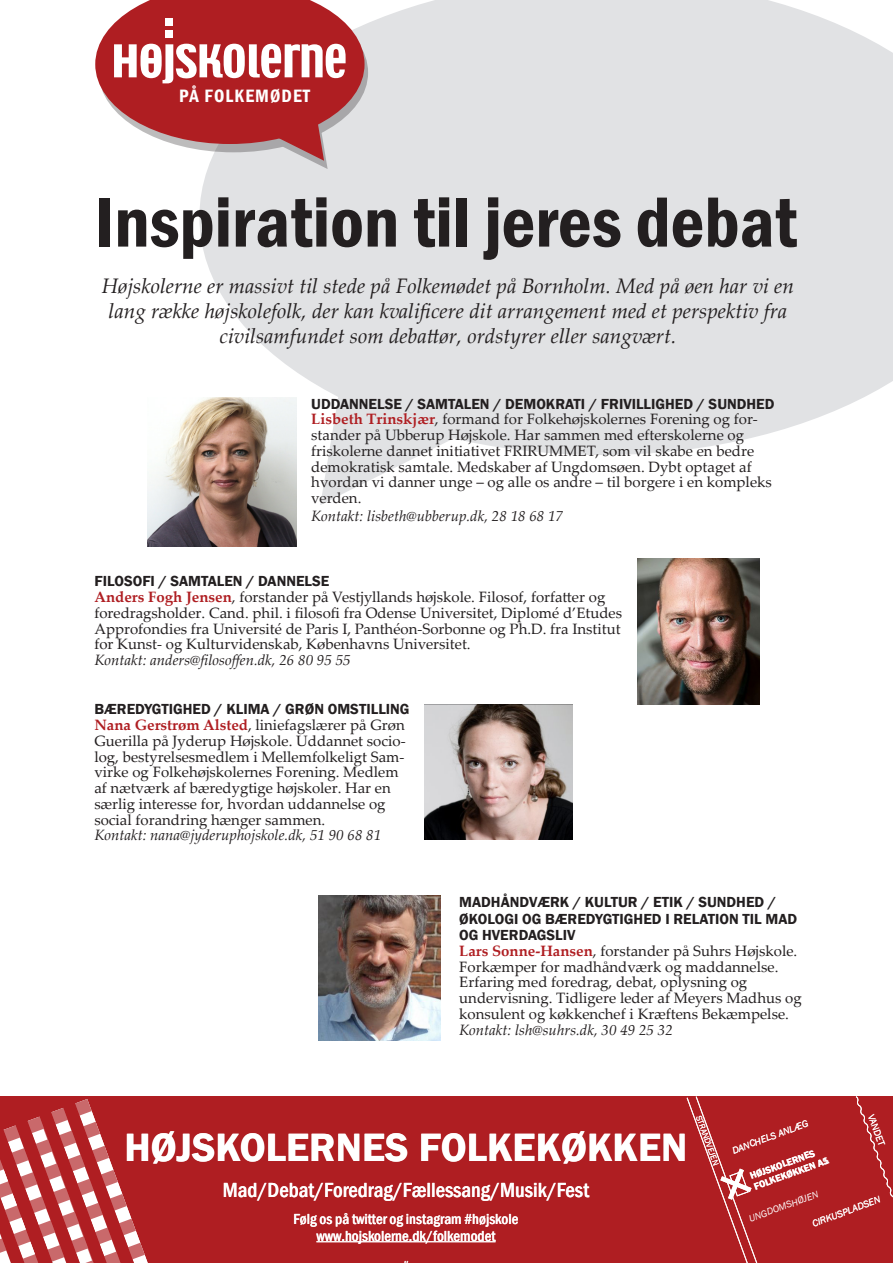
<style>
.page{position:relative;width:893px;height:1263px;background:#fff}
.page>*{position:absolute;margin:0;border:0;box-sizing:border-box;transform-origin:0 0}
.underoverskrift{font:600 condensed 73.5px "Franklin Gothic";color:#231f20}
.t1{font:600 40.5px "Franklin Gothic";color:#fff}
.t2{font:italic 21px/25.2px "Palatino Linotype";color:#231f20;text-align:center}
.t3{font:500 condensed 21px "Franklin Gothic";color:#fff}
.t4{font:600 condensed 18.45px "Franklin Gothic";letter-spacing:.06em;color:#fff}
.t5{font:15px/15.8px "Palatino Linotype";color:#231f20}
.t6{font:600 15px/16.5px "Franklin Gothic";color:#231f20}
.t7{font:italic 15px "Palatino Linotype";color:#231f20}
.t8{font:500 condensed 15px/16.5px "Franklin Gothic";color:#fff;text-align:center}
.t9{font:italic 9.75px "Franklin Gothic";color:#fff}
.t10{font:600 9.75px "Franklin Gothic";color:#fff}
.t11{font:9.75px "Franklin Gothic";color:#fff}
.t12{font:8.55px "Franklin Gothic";color:#fff}
.s1{font-weight:700;color:#af1e22}
</style>
<div class="page">
<img style="left:424px;top:704px;width:148px;height:136px">
<svg style="left:199px;top:0;width:694px;height:454px;background:#e3e4e6"></svg>
<svg style="left:280px;top:176px;width:361px;height:329px;fill:#e1e2e4"></svg>
<svg style="left:95px;top:0;width:273px;height:169px"></svg>
<img style="left:148px;top:398px;width:149px;height:149px">
<img style="left:638px;top:559px;width:121px;height:146px">
<div style="left:0;top:1096px;width:893px;height:167px;background:#af1e22"></div>
<svg style="left:0;top:1099px;width:148px;height:164px"></svg>
<hr style="left:316px;top:1241px;width:179px;height:1px;background:#fff">
<svg style="left:856px;top:1096px;width:37px;height:102px"></svg>
<svg style="left:686px;top:1096px;width:72px;height:167px"></svg>
<img style="left:319px;top:895px;width:121px;height:146px">
<p class="t4" style="left:179px;top:83px;width:133px">PÅ FOLKEMØDET</p>
<p class="underoverskrift" style="left:94px;top:173px;width:704px">Inspiration til jeres debat</p>
<p class="t2" style="left:102px;top:272px;width:694px">Højskolerne er massivt til stede på Folkemødet på Bornholm. Med på øen har vi en lang række højskolefolk, der kan kvalificere dit arrangement med et perspektiv fra civilsamfundet som debattør, ordstyrer eller sangvært.</p>
<p class="t6" style="left:311px;top:395px;width:465px">UDDANNELSE / SAMTALEN / DEMOKRATI / FRIVILLIGHED / SUNDHED</p>
<p class="t5" style="left:311px;top:411px;width:462px"><span class="s1">Lisbeth Trinskjær</span>, formand for Folkehøjskolernes Forening og for&shy;stander på Ubberup Højskole. Har sammen med efterskolerne og friskolerne dannet initiativet FRIRUMMET, som vil skabe en bedre demokratisk samtale. Medskaber af Ungdomsøen. Dybt optaget af hvordan vi danner unge – og alle os andre – til borgere i en kompleks verden.</p>
<p class="t7" style="left:311px;top:505px;width:253px">Kontakt: lisbeth@ubberup.dk, 28 18 68 17</p>
<p class="t6" style="left:94px;top:573px;width:237px">FILOSOFI / SAMTALEN / DANNELSE</p>
<p class="t5" style="left:94px;top:588px;width:529px"><span class="s1">Anders Fogh Jensen</span>, forstander på Vestjyllands højskole. Filosof, forfatter og foredragsholder. Cand. phil. i filosofi fra Odense Universitet, Diplomé d’Etudes Approfondies fra Université de Paris I, Panthéon-Sorbonne og Ph.D. fra Institut for Kunst- og Kulturvidenskab, Københavns Universitet.</p>
<p class="t7" style="left:94px;top:649px;width:258px">Kontakt: anders@filosoffen.dk, 26 80 95 55</p>
<p class="t6" style="left:94px;top:701px;width:317px">BÆREDYGTIGHED / KLIMA / GRØN OMSTILLING</p>
<p class="t5" style="left:94px;top:716px;width:313px"><span class="s1">Nana Gerstrøm Alsted</span>, liniefagslærer på Grøn Guerilla på Jyderup Højskole. Uddannet socio&shy;log, bestyrelsesmedlem i Mellemfolkeligt Sam&shy;virke og Folkehøjskolernes Forening. Medlem af nætværk af bæredygtige højskoler. Har en særlig interesse for, hvordan uddannelse og social forandring hænger sammen.</p>
<p class="t7" style="left:94px;top:824px;width:288px">Kontakt: nana@jyderuphojskole.dk, 51 90 68 81</p>
<p class="t6" style="left:459px;top:894px;width:339px">MADHÅNDVÆRK / KULTUR / ETIK / SUNDHED /<br>ØKOLOGI OG BÆREDYGTIGHED I RELATION TIL MAD<br>OG HVERDAGSLIV</p>
<p class="t5" style="left:459px;top:942px;width:344px"><span class="s1">Lars Sonne-Hansen</span>, forstander på Suhrs Højskole.<br>Forkæmper for madhåndværk og maddannelse.<br>Erfaring med foredrag, debat, oplysning og undervisning. Tidligere leder af Meyers Madhus og konsulent og køkkenchef i Kræftens Bekæmpelse.</p>
<p class="t7" style="left:459px;top:1019px;width:215px">Kontakt: lsh@suhrs.dk, 30 49 25 32</p>
<p class="t1" style="left:124px;top:1123px;width:564px">HØJSKOLERNES FOLKEKØKKEN</p>
<p class="t3" style="left:223px;top:1176px;width:368px">Mad/Debat/Foredrag/Fællessang/Musik/Fest</p>
<p class="t8" style="left:293px;top:1211px;width:226px">Følg os på twitter og instagram #højskole www.hojskolerne.dk/folkemodet</p>
<p class="t12" style="left:703px;top:1114px;width:54px;rotate:70deg">STRANDVEJEN</p>
<p class="t11" style="left:876px;top:1112px;width:35px;rotate:70deg">VANDET</p>
<p class="t9" style="left:730px;top:1145px;width:82px;rotate:-20deg">DANCHELS ANLÆG</p>
<p class="t10" style="left:748px;top:1170px;width:70px;rotate:-20deg">HØJSKOLERNES</p>
<p class="t10" style="left:752px;top:1181px;width:81px;rotate:-20deg">FOLKEKØKKEN A5</p>
<p class="t9" style="left:747px;top:1213px;width:75px;rotate:-20deg">UNGDOMSHØJEN</p>
<p class="t9" style="left:810px;top:1218px;width:73px;rotate:-20deg">CIRKUSPLADSEN</p>
</div>
